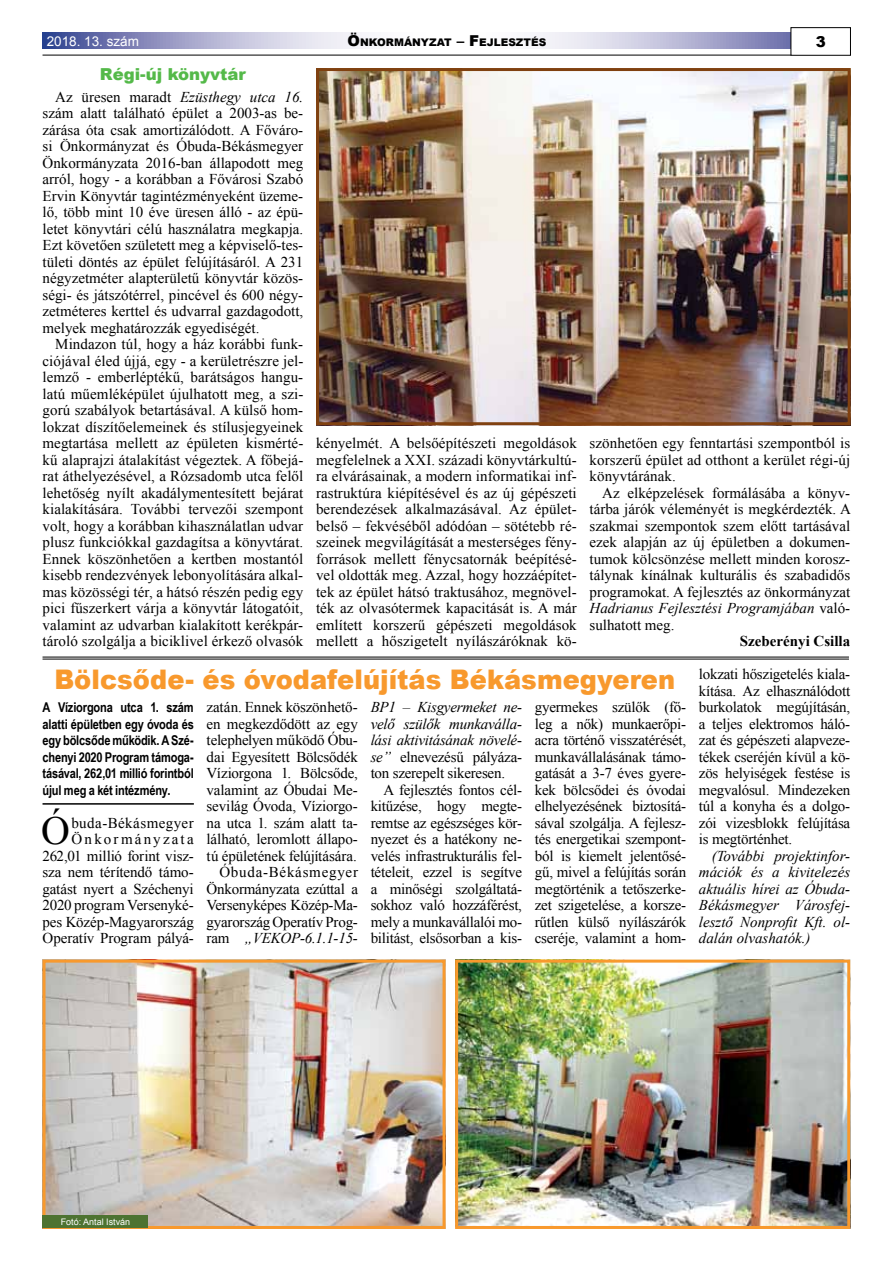
<style>
.page{position:relative;width:893px;height:1263px;background:#fff}
.page>*{position:absolute;margin:0;border:0;box-sizing:border-box;transform-origin:0 0}
.t1{font:39.9px "Times New Roman";color:#000}
.t2{font:900 27px "Arial";color:#f8992d;scale:.95 1}
.t3{font:900 16.5px "Arial";color:#54b949}
.t4{font:15px/16.5px "Times New Roman";letter-spacing:-.005em;color:#000;text-align:justify}
.t5{font:italic 15px/16.5px "Times New Roman";letter-spacing:-.015em;color:#000;text-align:justify}
.t6{font:700 15px "Times New Roman";color:#000}
.t7{font:900 15px "Arial";color:#000}
.t8{font:700 13.5px/16.5px "Arial Narrow";letter-spacing:-.015em;color:#000;text-align:justify}
.t9{font:13.5px "Arial";color:#fff}
.t10{font:900 10.5px "Arial";color:#000}
.t11{font:9px "Arial";color:#fff}
.s1{font-size:15px}
.s2{font-style:italic}
.s3{font-style:normal}
</style>
<div class="page">
<svg style="left:43px;top:33px;width:748px;height:15px"></svg>
<div style="left:791px;top:27px;width:60px;height:28px;border:1px solid #000"></div>
<hr style="left:43px;top:55px;width:748px;height:1px;background:#000">
<img style="left:320px;top:72px;width:527px;height:349px">
<div style="left:316px;top:68px;width:535px;height:357px;border:3px solid #804110"></div>
<hr style="left:43px;top:803px;width:151px;height:2px;background:#000">
<img style="left:47px;top:963px;width:395px;height:262px">
<div style="left:43px;top:959px;width:403px;height:270px;border:3px solid #f8992d"></div>
<img style="left:459px;top:963px;width:387px;height:262px">
<div style="left:455px;top:959px;width:395px;height:270px;border:3px solid #f8992d"></div>
<hr style="left:43px;top:656px;width:806px;height:1px;background:#000">
<hr style="left:43px;top:658px;width:806px;height:1px;background:#000">
<div style="left:43px;top:1215px;width:105px;height:13px;background:#4d7331"></div>
<p class="t9" style="left:47px;top:33px;width:94px">2018. 13. szám</p>
<p class="t10" style="left:348px;top:34px;width:200px"><span class="s1">Ö</span>NKORMÁNYZAT <span class="s1">– F</span>EJLESZTÉS</p>
<p class="t7" style="left:816px;top:31px;width:12px">3</p>
<p class="t3" style="left:100px;top:62px;width:148px">Régi-új könyvtár</p>
<p class="t4" style="left:43px;top:88px;width:262px;text-indent:13px">Az üresen maradt <span class="s2">Ezüsthegy utca 16. </span>szám alatt található épület a 2003-as be&shy;zárása óta csak amortizálódott. A Főváro&shy;si Önkormányzat és Óbuda-Békásmegyer Önkormányzata 2016-ban állapodott meg arról, hogy - a korábban a Fővárosi Szabó Ervin Könyvtár tagintézményeként üzeme&shy;lő, több mint 10 éve üresen álló - az épü&shy;letet könyvtári célú használatra megkapja.<br>Ezt követően született meg a képviselő-tes&shy;tületi döntés az épület felújításáról. A 231 négyzetméter alapterületű könyvtár közös&shy;ségi- és játszótérrel, pincével és 600 négy&shy;zetméteres kerttel és udvarral gazdagodott, melyek meghatározzák egyediségét.</p>
<p class="t4" style="left:43px;top:336px;width:262px;text-indent:13px">Mindazon túl, hogy a ház korábbi funk&shy;ciójával éled újjá, egy - a kerületrészre jel&shy;lemző - emberléptékű, barátságos hangu&shy;latú műemléképület újulhatott meg, a szi&shy;gorú szabályok betartásával. A külső hom&shy;lokzat díszítőelemeinek és stílusjegyeinek megtartása mellett az épületen kismérté&shy;kű alaprajzi átalakítást végeztek. A főbejá&shy;rat áthelyezésével, a Rózsadomb utca felől lehetőség nyílt akadálymentesített bejárat kialakítására. További tervezői szempont volt, hogy a korábban kihasználatlan udvar plusz funkciókkal gazdagítsa a könyvtárat.<br>Ennek köszönhetően a kertben mostantól kisebb rendezvények lebonyolítására alkal&shy;mas közösségi tér, a hátsó részén pedig egy pici fűszerkert várja a könyvtár látogatóit, valamint az udvarban kialakított kerékpár&shy;tároló szolgálja a biciklivel érkező olvasók</p>
<p class="t4" style="left:316px;top:435px;width:262px">kényelmét. A belsőépítészeti megoldások megfelelnek a XXI. századi könyvtárkultú&shy;ra elvárásainak, a modern informatikai inf&shy;rastruktúra kiépítésével és az új gépészeti berendezések alkalmazásával. Az épület&shy;belső – fekvéséből adódóan – sötétebb ré&shy;szeinek megvilágítását a mesterséges fény&shy;források mellett fénycsatornák beépítésé&shy;vel oldották meg. Azzal, hogy hozzáépítet&shy;tek az épület hátsó traktusához, megnövel&shy;ték az olvasótermek kapacitását is. A már említett korszerű gépészeti megoldások mellett a hőszigetelt nyílászáróknak kö-</p>
<p class="t4" style="left:589px;top:435px;width:262px">szönhetően egy fenntartási szempontból is korszerű épület ad otthont a kerület régi-új könyvtárának.</p>
<p class="t4" style="left:589px;top:484px;width:263px;text-indent:13px">Az elképzelések formálásába a könyv&shy;tárba járók véleményét is megkérdezték. A szakmai szempontok szem előtt tartásával ezek alapján az új épületben a dokumen&shy;tumok kölcsönzése mellett minden korosz&shy;tálynak kínálnak kulturális és szabadidős programokat. A fejlesztés az önkormányzat <span class="s2">Hadrianus Fejlesztési Programjában</span> való&shy;sulhatott meg.</p>
<p class="t6" style="left:740px;top:631px;width:112px">Szeberényi Csilla</p>
<h2 class="t2" style="left:54px;top:660px;width:655px">Bölcsőde- és óvodafelújítás Békásmegyeren</h2>
<p class="t8" style="left:43px;top:698px;width:153px">A Víziorgona utca 1. szám alatti épületben egy óvoda és egy bölcsőde működik. A Szé&shy;chenyi 2020 Program támoga&shy;tásával, 262,01 millió forintból újul meg a két intézmény.</p>
<h1 class="t1" style="left:41px;top:804px;width:30px">Ó</h1>
<p class="t4" style="left:43px;top:814px;width:153px;text-align:right">buda-Békásmegyer<br>Önkormányzata<br>262,01 millió forint vis - sza nem térítendő támo&shy;gatást nyert a Széchenyi<br>2020 program Versenyké&shy;pes Közép-Magyarország<br>Operatív Program pályá-</p>
<p class="t4" style="left:207px;top:699px;width:153px;text-align:right">zatán. Ennek köszönhető&shy;en megkezdődött az egy telephelyen működő Óbu&shy;dai Egyesített Bölcsődék<br>Víziorgona 1. Bölcsőde, valamint az Óbudai Me&shy;sevilág Óvoda, Víziorgo&shy;na utca 1. szám alatt ta&shy;lálható, leromlott állapo&shy;tú épületének felújítására.<br>Óbuda-Békásmegyer<br>Önkormányzata ezúttal a<br>Versenyképes Közép-Ma&shy;gyarország Operatív Prog&shy;ram <span class="s2">„VEKOP-6.1.1-15-</span></p>
<p class="t5" style="left:371px;top:698px;width:153px">BP1 – Kisgyermeket ne&shy;velő szülők munkaválla&shy;lási aktivitásának növelé&shy;se” <span class="s3">elnevezésű pályáza&shy;ton szerepelt sikeresen.</span></p>
<p class="t4" style="left:371px;top:781px;width:153px;text-indent:13px">A fejlesztés fontos cél&shy;kitűzése, hogy megte&shy;remtse az egészséges kör&shy;nyezet és a hatékony ne&shy;velés infrastrukturális fel&shy;tételeit, ezzel is segítve a minőségi szolgáltatá&shy;sokhoz való hozzáférést, mely a munkavállalói mo&shy;bilitást, elsősorban a kis-</p>
<p class="t4" style="left:535px;top:699px;width:153px">gyermekes szülők (fő&shy;leg a nők) munkaerőpi&shy;acra történő visszatérését, munkavállalásának támo&shy;gatását a 3-7 éves gyere&shy;kek bölcsődei és óvodai elhelyezésének biztosítá&shy;sával szolgálja. A fejlesz&shy;tés energetikai szempont&shy;ból is kiemelt jelentősé&shy;gű, mivel a felújítás során megtörténik a tetőszerke&shy;zet szigetelése, a korsze&shy;rűtlen külső nyílászárók cseréje, valamint a hom-</p>
<p class="t4" style="left:699px;top:666px;width:153px">lokzati hőszigetelés kiala&shy;kítása. Az elhasználódott burkolatok megújításán, a teljes elektromos háló&shy;zat és gépészeti alapveze&shy;tékek cseréjén kívül a kö&shy;zös helyiségek festése is megvalósul. Mindezeken túl a konyha és a dolgo&shy;zói vizesblokk felújítása is megtörténhet.</p>
<p class="t5" style="left:699px;top:847px;width:153px;text-indent:13px">(További projektinfor&shy;mációk és a kivitelezés aktuális hírei az Óbuda-Békásmegyer Városfej&shy;lesztő Nonprofit Kft. ol&shy;dalán olvashatók.)</p>
<p class="t11" style="left:61px;top:1216px;width:71px">Fotó: Antal István</p>
</div>
